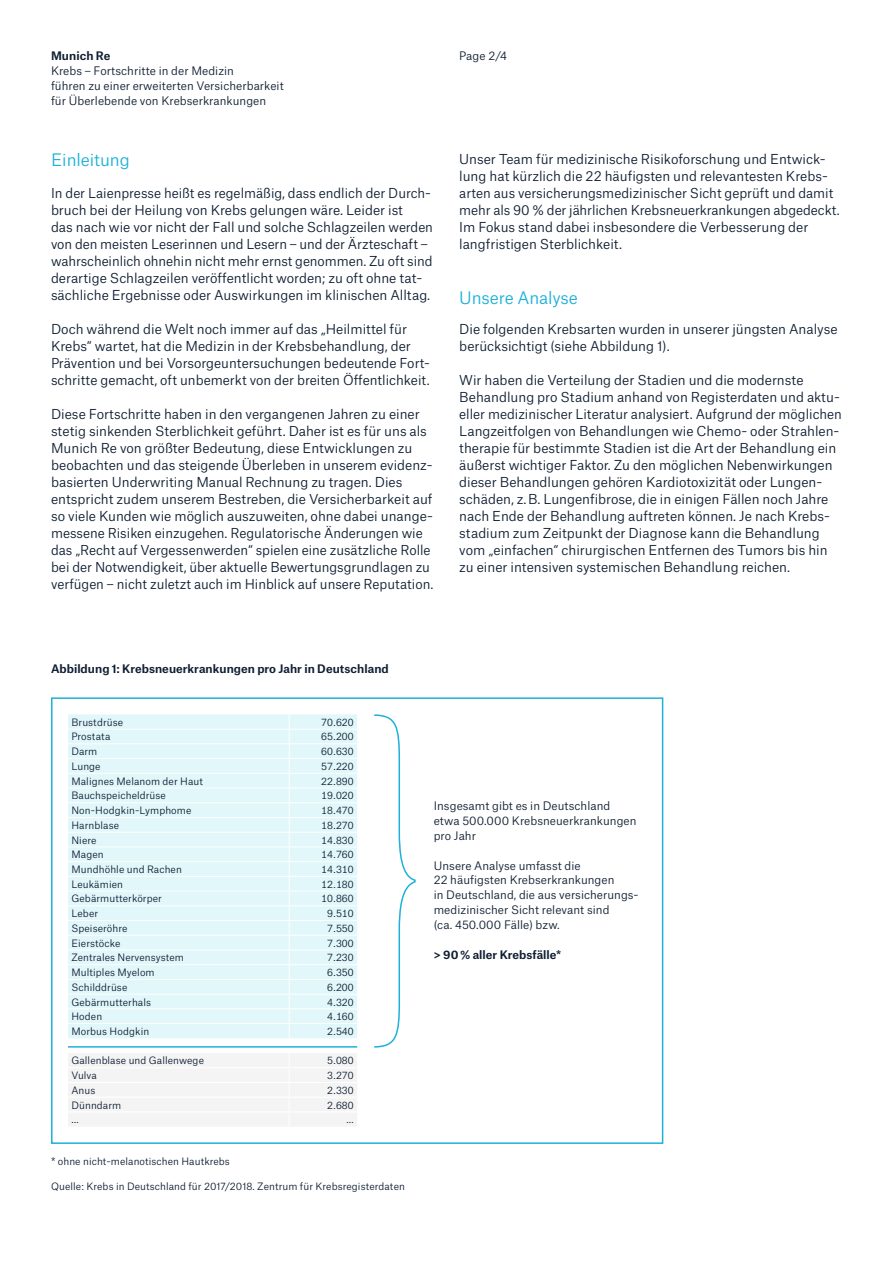
<style>
.page{position:relative;width:893px;height:1263px;background:#fff}
.page>*{position:absolute;margin:0;border:0;box-sizing:border-box;transform-origin:0 0}
.t1{font:16.5px "Munich Re Neue";letter-spacing:-.005em;color:#1db1d9}
.t2{font:13.2px/17px "Munich Re Neue";color:#0f1e32}
.t3{font:11.25px/14.9px "Munich Re Neue";letter-spacing:.005em;color:#0f1e32}
.t4{font:700 11.25px "Munich Re Neue";letter-spacing:.005em;color:#0f1e32}
.t5{font:9.75px "Munich Re Neue";letter-spacing:.01em;color:#0f1e32}
</style>
<div class="page">
<div style="left:51px;top:697px;width:612px;height:447px;border:2px solid #1db1d9"></div>
<svg style="left:374px;top:714px;width:42px;height:334px"></svg>
<svg style="left:68px;top:714px;width:289px;height:412px"></svg>
<hr style="left:68px;top:1067px;width:221px;height:1px;background:#fff">
<hr style="left:68px;top:1082px;width:221px;height:1px;background:#fff">
<hr style="left:68px;top:1096px;width:221px;height:2px;background:#fff">
<hr style="left:68px;top:1111px;width:221px;height:1px;background:#fff">
<hr style="left:289px;top:1067px;width:68px;height:1px;background:#fff">
<hr style="left:289px;top:1082px;width:68px;height:1px;background:#fff">
<hr style="left:289px;top:1096px;width:68px;height:2px;background:#fff">
<hr style="left:289px;top:1111px;width:68px;height:1px;background:#fff">
<hr style="left:68px;top:1046px;width:289px;height:1px;background:#1db1d9">
<p class="t4" style="left:51px;top:47px;width:61px">Munich Re</p>
<p class="t3" style="left:51px;top:62px;width:234px">Krebs – Fortschritte in der Medizin<br>führen zu einer erweiterten Versicherbarkeit für Überlebende von Krebserkrankungen</p>
<p class="t1" style="left:51px;top:147px;width:80px">Einleitung</p>
<p class="t2" style="left:51px;top:183px;width:383px">In der Laienpresse heißt es regelmäßig, dass endlich der Durch&shy;bruch bei der Heilung von Krebs gelungen wäre. Leider ist<br>das nach wie vor nicht der Fall und solche Schlagzeilen werden von den meisten Leserinnen und Lesern – und der Ärzteschaft – wahrscheinlich ohnehin nicht mehr ernst genommen. Zu oft sind derartige Schlagzeilen veröffentlicht worden; zu oft ohne tat&shy;sächliche Ergebnisse oder Auswirkungen im klinischen Alltag.</p>
<p class="t2" style="left:51px;top:319px;width:380px">Doch während die Welt noch immer auf das „Heilmittel für Krebs“ wartet, hat die Medizin in der Krebsbehandlung, der Prävention und bei Vorsorgeuntersuchungen bedeutende Fort&shy;schritte gemacht, oft unbemerkt von der breiten Öffentlichkeit.</p>
<p class="t2" style="left:51px;top:404px;width:384px">Diese Fortschritte haben in den vergangenen Jahren zu einer stetig sinkenden Sterblichkeit geführt. Daher ist es für uns als Munich Re von größter Bedeutung, diese Entwicklungen zu beobachten und das steigende Überleben in unserem evidenz&shy;basierten Underwriting Manual Rechnung zu tragen. Dies entspricht zudem unserem Bestreben, die Versicherbarkeit auf so viele Kunden wie möglich auszuweiten, ohne dabei unange&shy;messene Risiken einzugehen. Regulatorische Änderungen wie das „Recht auf Vergessenwerden“ spielen eine zusätzliche Rolle bei der Notwendigkeit, über aktuelle Bewertungsgrundlagen zu verfügen – nicht zuletzt auch im Hinblick auf unsere Reputation.</p>
<p class="t3" style="left:459px;top:47px;width:49px">Page 2/4</p>
<p class="t2" style="left:459px;top:149px;width:382px">Unser Team für medizinische Risikoforschung und Entwick&shy;lung hat kürzlich die 22 häufigsten und relevantesten Krebs&shy;arten aus versicherungsmedizinischer Sicht geprüft und damit mehr als 90 % der jährlichen Krebsneuerkrankungen abgedeckt.<br>Im Fokus stand dabei insbesondere die Verbesserung der langfristigen Sterblichkeit.</p>
<p class="t1" style="left:459px;top:285px;width:120px">Unsere Analyse</p>
<p class="t2" style="left:459px;top:319px;width:380px">Die folgenden Krebsarten wurden in unserer jüngsten Analyse berücksichtigt (siehe Abbildung 1).</p>
<p class="t2" style="left:459px;top:370px;width:384px">Wir haben die Verteilung der Stadien und die modernste Behandlung pro Stadium anhand von Registerdaten und aktu&shy;eller medizinischer Literatur analysiert. Aufgrund der möglichen Langzeitfolgen von Behandlungen wie Chemo- oder Strahlen&shy;therapie für bestimmte Stadien ist die Art der Behandlung ein äußerst wichtiger Faktor. Zu den möglichen Nebenwirkungen dieser Behandlungen gehören Kardiotoxizität oder Lungen&shy;schäden, z. B. Lungenfibrose, die in einigen Fällen noch Jahre nach Ende der Behandlung auftreten können. Je nach Krebs&shy;stadium zum Zeitpunkt der Diagnose kann die Behandlung vom „einfachen“ chirurgischen Entfernen des Tumors bis hin zu einer intensiven systemischen Behandlung reichen.</p>
<p class="t4" style="left:51px;top:659px;width:339px">Abbildung 1: Krebsneuerkrankungen pro Jahr in Deutschland</p>
<p class="t5" style="left:71px;top:714px;width:53px">Brustdrüse</p>
<p class="t5" style="left:321px;top:714px;width:34px">70.620</p>
<p class="t5" style="left:71px;top:729px;width:41px">Prostata</p>
<p class="t5" style="left:321px;top:729px;width:34px">65.200</p>
<p class="t5" style="left:71px;top:744px;width:27px">Darm</p>
<p class="t5" style="left:321px;top:744px;width:34px">60.630</p>
<p class="t5" style="left:71px;top:758px;width:31px">Lunge</p>
<p class="t5" style="left:321px;top:758px;width:34px">57.220</p>
<p class="t5" style="left:71px;top:773px;width:133px">Malignes Melanom der Haut</p>
<p class="t5" style="left:321px;top:773px;width:34px">22.890</p>
<p class="t5" style="left:71px;top:788px;width:96px">Bauchspeicheldrüse</p>
<p class="t5" style="left:321px;top:788px;width:34px">19.020</p>
<p class="t5" style="left:71px;top:803px;width:122px">Non-Hodgkin-Lymphome</p>
<p class="t5" style="left:321px;top:803px;width:34px">18.470</p>
<p class="t5" style="left:71px;top:817px;width:49px">Harnblase</p>
<p class="t5" style="left:321px;top:817px;width:34px">18.270</p>
<p class="t5" style="left:71px;top:832px;width:27px">Niere</p>
<p class="t5" style="left:321px;top:832px;width:34px">14.830</p>
<p class="t5" style="left:71px;top:847px;width:34px">Magen</p>
<p class="t5" style="left:321px;top:847px;width:34px">14.760</p>
<p class="t5" style="left:71px;top:861px;width:112px">Mundhöhle und Rachen</p>
<p class="t5" style="left:321px;top:861px;width:34px">14.310</p>
<p class="t5" style="left:71px;top:876px;width:53px">Leukämien</p>
<p class="t5" style="left:321px;top:876px;width:34px">12.180</p>
<p class="t5" style="left:71px;top:891px;width:92px">Gebärmutterkörper</p>
<p class="t5" style="left:321px;top:891px;width:34px">10.860</p>
<p class="t5" style="left:71px;top:906px;width:28px">Leber</p>
<p class="t5" style="left:327px;top:906px;width:28px">9.510</p>
<p class="t5" style="left:71px;top:920px;width:57px">Speiseröhre</p>
<p class="t5" style="left:327px;top:920px;width:28px">7.550</p>
<p class="t5" style="left:71px;top:935px;width:51px">Eierstöcke</p>
<p class="t5" style="left:327px;top:935px;width:28px">7.300</p>
<p class="t5" style="left:71px;top:950px;width:114px">Zentrales Nervensystem</p>
<p class="t5" style="left:327px;top:950px;width:28px">7.230</p>
<p class="t5" style="left:71px;top:964px;width:85px">Multiples Myelom</p>
<p class="t5" style="left:327px;top:964px;width:28px">6.350</p>
<p class="t5" style="left:71px;top:979px;width:57px">Schilddrüse</p>
<p class="t5" style="left:327px;top:979px;width:28px">6.200</p>
<p class="t5" style="left:71px;top:994px;width:81px">Gebärmutterhals</p>
<p class="t5" style="left:327px;top:994px;width:28px">4.320</p>
<p class="t5" style="left:71px;top:1009px;width:32px">Hoden</p>
<p class="t5" style="left:327px;top:1009px;width:28px">4.160</p>
<p class="t5" style="left:71px;top:1023px;width:79px">Morbus Hodgkin</p>
<p class="t5" style="left:327px;top:1023px;width:28px">2.540</p>
<p class="t5" style="left:71px;top:1053px;width:134px">Gallenblase und Gallenwege</p>
<p class="t5" style="left:327px;top:1053px;width:28px">5.080</p>
<p class="t5" style="left:71px;top:1068px;width:27px">Vulva</p>
<p class="t5" style="left:327px;top:1068px;width:28px">3.270</p>
<p class="t5" style="left:71px;top:1082px;width:26px">Anus</p>
<p class="t5" style="left:327px;top:1082px;width:28px">2.330</p>
<p class="t5" style="left:71px;top:1097px;width:51px">Dünndarm</p>
<p class="t5" style="left:327px;top:1097px;width:28px">2.680</p>
<p class="t5" style="left:71px;top:1112px;width:9px">…</p>
<p class="t5" style="left:347px;top:1112px;width:9px">…</p>
<p class="t5" style="left:51px;top:1153px;width:180px">* ohne nicht-melanotischen Hautkrebs</p>
<p class="t5" style="left:51px;top:1179px;width:355px">Quelle: Krebs in Deutschland für 2017/2018. Zentrum für Krebsregisterdaten</p>
<p class="t3" style="left:434px;top:797px;width:204px">Insgesamt gibt es in Deutschland etwa 500.000 Krebsneuerkrankungen pro Jahr</p>
<p class="t3" style="left:434px;top:857px;width:206px">Unsere Analyse umfasst die<br>22 häufigsten Krebserkrankungen<br>in Deutschland, die aus versicherungs&shy;medizinischer Sicht relevant sind<br>(ca. 450.000 Fälle) bzw.</p>
<p class="t4" style="left:434px;top:945px;width:129px">&gt; 90 % aller Krebsfälle*</p>
</div>
